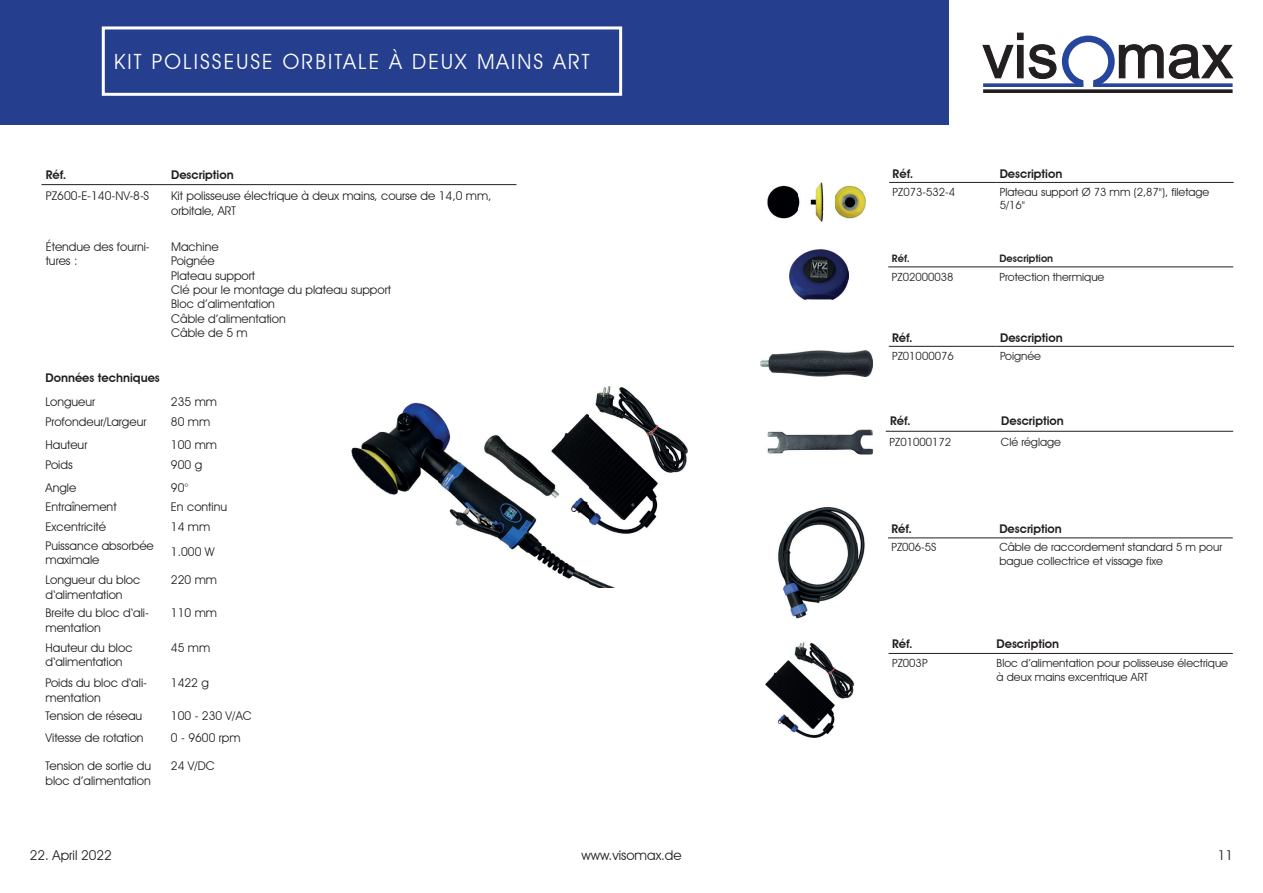
<style>
.page{position:relative;width:1263px;height:893px;background:#fff}
.page>*{position:absolute;margin:0;border:0;box-sizing:border-box;transform-origin:0 0}
.t1{font:21px "Avant Garde IT Cby BT";letter-spacing:.1em;color:#fff}
.t2{font:13.5px "Avant Garde IT Cby BT";color:#231f20}
.t3{font:12px/14.4px "Avant Garde IT Cby BT";color:#231f20}
.t4{font:600 12px "Avant Garde IT Cby BT";color:#231f20}
.t5{font:11.25px/13.5px "Avant Garde IT Cby BT";color:#231f20}
.t6{font:600 10.35px "Avant Garde IT Cby BT";color:#231f20}
</style>
<div class="page">
<div style="left:0;top:0;width:949px;height:124px;background:#253f8e"></div>
<svg style="left:983px;top:89px;width:249px;height:4px"></svg>
<svg style="left:982px;top:32px;width:252px;height:55px"></svg>
<div style="left:102px;top:26px;width:520px;height:70px;border:3px solid #fff"></div>
<img style="left:351px;top:386px;width:337px;height:202px">
<hr style="left:41px;top:184px;width:126px;height:1px;background:#231f20">
<hr style="left:167px;top:184px;width:349px;height:1px;background:#231f20">
<img style="left:765px;top:642px;width:90px;height:96px">
<hr style="left:888px;top:653px;width:105px;height:1px;background:#231f20">
<hr style="left:993px;top:653px;width:240px;height:1px;background:#231f20">
<img style="left:767px;top:182px;width:99px;height:40px">
<hr style="left:889px;top:182px;width:107px;height:1px;background:#231f20">
<hr style="left:996px;top:182px;width:237px;height:1px;background:#231f20">
<img style="left:778px;top:507px;width:87px;height:111px">
<hr style="left:888px;top:538px;width:108px;height:1px;background:#231f20">
<hr style="left:996px;top:538px;width:237px;height:1px;background:#231f20">
<img style="left:761px;top:350px;width:112px;height:26px">
<hr style="left:889px;top:346px;width:108px;height:1px;background:#231f20">
<hr style="left:997px;top:346px;width:237px;height:1px;background:#231f20">
<hr style="left:886px;top:431px;width:111px;height:1px;background:#231f20">
<hr style="left:997px;top:431px;width:236px;height:1px;background:#231f20">
<img style="left:767px;top:429px;width:107px;height:26px">
<img style="left:790px;top:250px;width:59px;height:49px">
<hr style="left:888px;top:267px;width:108px;height:1px;background:#231f20">
<hr style="left:996px;top:267px;width:237px;height:1px;background:#231f20">
<h1 class="t1" style="left:114px;top:49px;width:477px">KIT POLISSEUSE ORBITALE À DEUX MAINS ART</h1>
<p class="t4" style="left:46px;top:167px;width:22px">Réf.</p>
<p class="t4" style="left:171px;top:167px;width:64px">Description</p>
<p class="t3" style="left:46px;top:189px;width:105px">PZ600-E-140-NV-8-S</p>
<p class="t3" style="left:171px;top:189px;width:322px">Kit polisseuse électrique à deux mains, course de 14,0 mm, orbitale, ART</p>
<p class="t3" style="left:46px;top:239px;width:106px">Étendue des fourni&shy;tures :</p>
<p class="t3" style="left:171px;top:239px;width:221px">Machine<br>Poignée<br>Plateau support<br>Clé pour le montage du plateau support<br>Bloc d’alimentation<br>Câble d’alimentation<br>Câble de 5 m</p>
<p class="t4" style="left:45px;top:371px;width:116px">Données techniques</p>
<p class="t3" style="left:45px;top:395px;width:51px">Longueur</p>
<p class="t3" style="left:171px;top:395px;width:48px">235 mm</p>
<p class="t3" style="left:45px;top:415px;width:102px">Profondeur/Largeur</p>
<p class="t3" style="left:171px;top:415px;width:41px">80 mm</p>
<p class="t3" style="left:45px;top:437px;width:43px">Hauteur</p>
<p class="t3" style="left:171px;top:437px;width:48px">100 mm</p>
<p class="t3" style="left:45px;top:458px;width:29px">Poids</p>
<p class="t3" style="left:171px;top:458px;width:33px">900 g</p>
<p class="t3" style="left:45px;top:480px;width:32px">Angle</p>
<p class="t3" style="left:171px;top:480px;width:19px">90°</p>
<p class="t3" style="left:45px;top:500px;width:73px">Entraînement</p>
<p class="t3" style="left:171px;top:500px;width:58px">En continu</p>
<p class="t3" style="left:45px;top:519px;width:62px">Excentricité</p>
<p class="t3" style="left:171px;top:519px;width:41px">14 mm</p>
<p class="t3" style="left:45px;top:538px;width:110px">Puissance absorbée maximale</p>
<p class="t3" style="left:171px;top:545px;width:45px">1.000 W</p>
<p class="t3" style="left:45px;top:573px;width:97px">Longueur du bloc d‘alimentation</p>
<p class="t3" style="left:171px;top:573px;width:48px">220 mm</p>
<p class="t3" style="left:45px;top:606px;width:105px">Breite du bloc d‘ali&shy;mentation</p>
<p class="t3" style="left:171px;top:606px;width:48px">110 mm</p>
<p class="t3" style="left:45px;top:640px;width:89px">Hauteur du bloc d‘alimentation</p>
<p class="t3" style="left:171px;top:640px;width:41px">45 mm</p>
<p class="t3" style="left:45px;top:676px;width:103px">Poids du bloc d‘ali&shy;mentation</p>
<p class="t3" style="left:171px;top:676px;width:40px">1422 g</p>
<p class="t3" style="left:45px;top:709px;width:98px">Tension de réseau</p>
<p class="t3" style="left:171px;top:709px;width:82px">100 - 230 V/AC</p>
<p class="t3" style="left:45px;top:730px;width:100px">Vitesse de rotation</p>
<p class="t3" style="left:171px;top:730px;width:71px">0 - 9600 rpm</p>
<p class="t3" style="left:45px;top:759px;width:107px">Tension de sortie du bloc d’alimentation</p>
<p class="t3" style="left:171px;top:759px;width:45px">24 V/DC</p>
<p class="t4" style="left:892px;top:166px;width:22px">Réf.</p>
<p class="t4" style="left:1000px;top:166px;width:64px">Description</p>
<p class="t5" style="left:892px;top:185px;width:64px">PZ073-532-4</p>
<p class="t5" style="left:1000px;top:185px;width:211px">Plateau support Ø 73 mm (2,87"), filetage<br>5/16"</p>
<p class="t6" style="left:892px;top:252px;width:19px">Réf.</p>
<p class="t6" style="left:999px;top:252px;width:55px">Description</p>
<p class="t5" style="left:892px;top:270px;width:63px">PZ02000038</p>
<p class="t5" style="left:999px;top:270px;width:106px">Protection thermique</p>
<p class="t4" style="left:892px;top:330px;width:22px">Réf.</p>
<p class="t4" style="left:1000px;top:330px;width:64px">Description</p>
<p class="t5" style="left:892px;top:349px;width:63px">PZ01000076</p>
<p class="t5" style="left:1000px;top:349px;width:42px">Poignée</p>
<p class="t4" style="left:890px;top:414px;width:22px">Réf.</p>
<p class="t4" style="left:1001px;top:414px;width:64px">Description</p>
<p class="t5" style="left:890px;top:435px;width:63px">PZ01000172</p>
<p class="t5" style="left:1001px;top:435px;width:62px">Clé réglage</p>
<p class="t4" style="left:891px;top:522px;width:22px">Réf.</p>
<p class="t4" style="left:999px;top:522px;width:64px">Description</p>
<p class="t5" style="left:891px;top:541px;width:47px">PZ006-5S</p>
<p class="t5" style="left:999px;top:541px;width:224px">Câble de raccordement standard 5 m pour bague collectrice et vissage fixe</p>
<p class="t4" style="left:892px;top:637px;width:22px">Réf.</p>
<p class="t4" style="left:996px;top:637px;width:64px">Description</p>
<p class="t5" style="left:892px;top:656px;width:37px">PZ003P</p>
<p class="t5" style="left:996px;top:656px;width:233px">Bloc d’alimentation pour polisseuse électrique à deux mains excentrique ART</p>
<p class="t2" style="left:30px;top:847px;width:84px">22. April 2022</p>
<p class="t2" style="left:581px;top:847px;width:102px">www.visomax.de</p>
<p class="t2" style="left:1218px;top:847px;width:17px">11</p>
</div>
